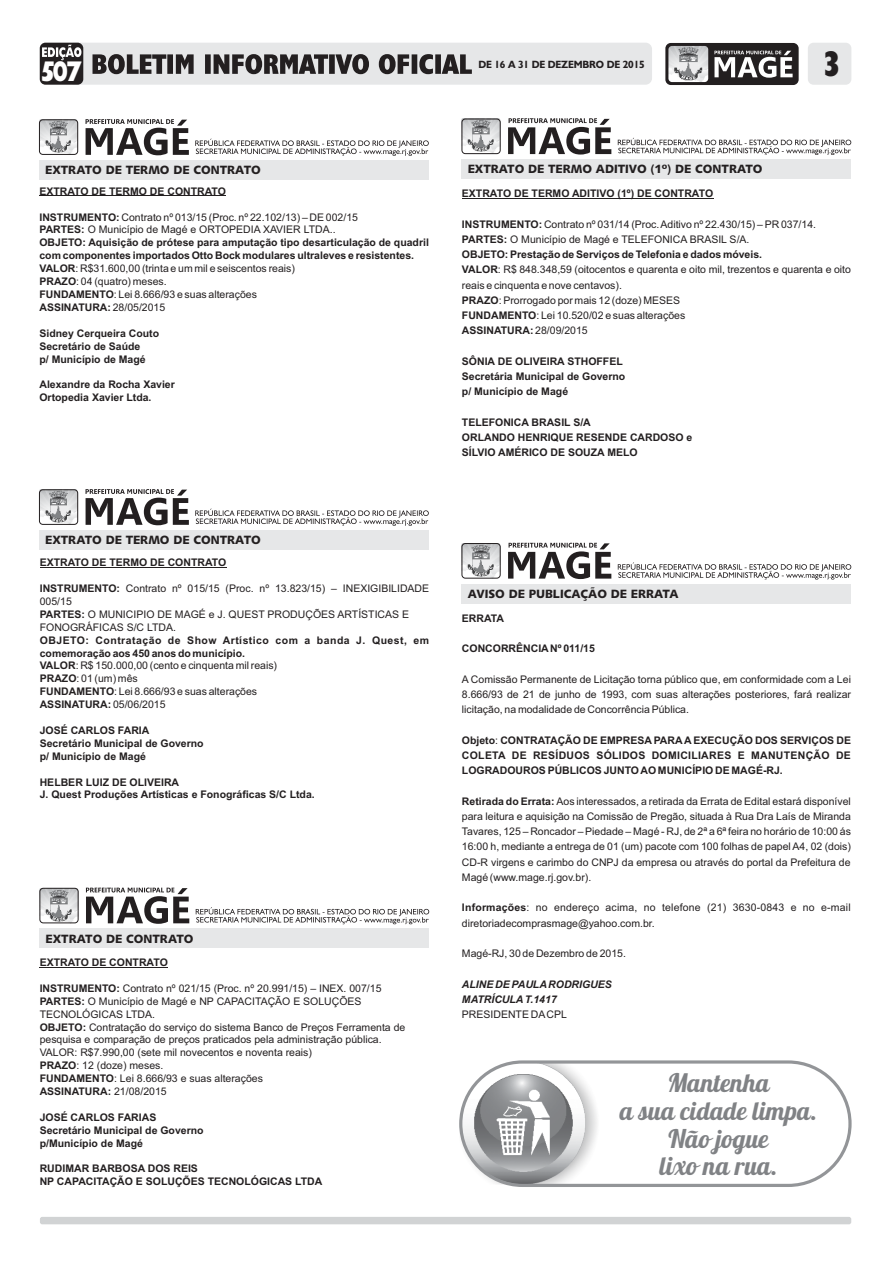
<style>
.page{position:relative;width:893px;height:1263px;background:#fff}
.page>*{position:absolute;margin:0;border:0;box-sizing:border-box;transform-origin:0 0}
.t1{font:700 condensed 36px "Humanist 521 BT Xtra";color:#231f20}
.t2{font:800 28.65px "Humanist 521 BT";color:#fff;scale:.82 1}
.t3{font:25.5px/27.6px "Lobster";color:#808285;text-align:center}
.t4{font:12px "Humanist 531 BT Black A";color:#231f20}
.t5{font:10.5px/15.3px "Arial";color:#231f20}
.t6{font:700 10.5px/12.9px "Arial";color:#231f20}
.t7{font:700 10.5px/12.9px "Arial";letter-spacing:.045em;color:#231f20}
.t8{font:10.5px/15.3px "Arial";letter-spacing:.02em;color:#231f20}
.t9{font:italic 700 10.5px/15.3px "Arial";color:#231f20}
.t10{font:700 10.5px "Humanist 521 BT";letter-spacing:-.015em;color:#231f20}
.s1{font-weight:400}
.s2{font-weight:700}
</style>
<div class="page">
<hr style="left:39px;top:196px;width:187px;height:1px;background:#231f20">
<hr style="left:40px;top:567px;width:186px;height:1px;background:#231f20">
<svg style="left:665px;top:43px;width:134px;height:42px"></svg>
<div style="left:808px;top:43px;width:43px;height:42px;background:#e6e7e8;border-radius:6px"></div>
<div style="left:68px;top:43px;width:584px;height:42px;background:#e6e7e8;border-radius:6px"></div>
<svg style="left:93px;top:54px;width:379px;height:20px"></svg>
<div style="left:40px;top:43px;width:43px;height:42px;background:#231f20;border-radius:6px"></div>
<svg style="left:42px;top:44px;width:39px;height:16px"></svg>
<div style="left:40px;top:1217px;width:811px;height:7px;background:#d1d3d4;border-radius:2px"></div>
<div style="left:39px;top:160px;width:390px;height:20px;background:#e6e7e8"></div>
<div style="left:39px;top:530px;width:390px;height:20px;background:#e6e7e8"></div>
<div style="left:39px;top:928px;width:390px;height:20px;background:#e6e7e8"></div>
<div style="left:461px;top:159px;width:390px;height:20px;background:#e6e7e8"></div>
<div style="left:461px;top:584px;width:390px;height:19px;background:#e6e7e8"></div>
<img style="left:39px;top:120px;width:39px;height:35px">
<img style="left:39px;top:490px;width:39px;height:35px">
<img style="left:40px;top:888px;width:38px;height:35px">
<img style="left:462px;top:119px;width:38px;height:35px">
<img style="left:462px;top:543px;width:38px;height:34px">
<svg style="left:86px;top:119px;width:103px;height:36px"></svg>
<svg style="left:86px;top:489px;width:103px;height:36px"></svg>
<svg style="left:86px;top:887px;width:103px;height:37px"></svg>
<svg style="left:508px;top:118px;width:103px;height:37px"></svg>
<svg style="left:508px;top:543px;width:103px;height:36px"></svg>
<svg style="left:195px;top:139px;width:234px;height:17px"></svg>
<svg style="left:195px;top:509px;width:234px;height:17px"></svg>
<svg style="left:196px;top:907px;width:233px;height:17px"></svg>
<svg style="left:618px;top:138px;width:233px;height:17px"></svg>
<svg style="left:618px;top:562px;width:233px;height:17px"></svg>
<div style="left:39px;top:119px;width:39px;height:36px;border:1px solid #231f20;border-radius:3px"></div>
<div style="left:39px;top:489px;width:39px;height:36px;border:1px solid #231f20;border-radius:3px"></div>
<div style="left:39px;top:888px;width:40px;height:35px;border:1px solid #231f20;border-radius:3px"></div>
<div style="left:461px;top:119px;width:40px;height:35px;border:1px solid #231f20;border-radius:3px"></div>
<div style="left:461px;top:543px;width:40px;height:36px;border:1px solid #231f20;border-radius:3px"></div>
<hr style="left:40px;top:967px;width:128px;height:1px;background:#231f20">
<hr style="left:462px;top:198px;width:251px;height:1px;background:#231f20">
<img style="left:462px;top:1064px;width:123px;height:121px">
<div style="left:459px;top:1060px;width:393px;height:127px;border:3px solid #939598;border-radius:62px"></div>
<h2 class="t2" style="left:40px;top:59px;width:52px">507</h2>
<p class="t4" style="left:45px;top:165px;width:217px">EXTRATO DE TERMO DE CONTRATO</p>
<p class="t6" style="left:39px;top:186px;width:188px">EXTRATO DE TERMO DE CONTRATO</p>
<p class="t6" style="left:39px;top:211px;width:391px">INSTRUMENTO: <span class="s1">Contrato nº 013/15 (Proc. nº 22.102/13) – DE 002/15<br></span>PARTES: <span class="s1">O Município de Magé e ORTOPEDIA XAVIER LTDA..<br></span>OBJETO: Aquisição de prótese para amputação tipo desarticulação de quadril com componentes importados Otto Bock modulares ultraleves e resistentes.<br>VALOR<span class="s1">: R$31.600,00 (trinta e um mil e seiscentos reais)<br></span>PRAZO<span class="s1">: 04 (quatro) meses.<br></span>FUNDAMENTO<span class="s1">: Lei 8.666/93 e suas alterações<br></span>ASSINATURA: <span class="s1">28/05/2015</span></p>
<p class="t6" style="left:39px;top:327px;width:121px">Sidney Cerqueira Couto<br>Secretário de Saúde<br>p/ Município de Magé</p>
<p class="t6" style="left:39px;top:379px;width:137px">Alexandre da Rocha Xavier<br>Ortopedia Xavier Ltda.</p>
<p class="t4" style="left:45px;top:535px;width:217px">EXTRATO DE TERMO DE CONTRATO</p>
<p class="t6" style="left:40px;top:557px;width:188px">EXTRATO DE TERMO DE CONTRATO</p>
<p class="t5" style="left:40px;top:583px;width:391px;line-height:12.9px"><span class="s2">INSTRUMENTO:</span> Contrato nº 015/15 (Proc. nº 13.823/15) – INEXIGIBILIDADE 005/15<br><span class="s2">PARTES:</span> O MUNICIPIO DE MAGÉ e J. QUEST PRODUÇÕES ARTÍSTICAS E FONOGRÁFICAS S/C LTDA.</p>
<p class="t7" style="left:40px;top:634px;width:391px">OBJETO: Contratação de Show Artístico com a banda J. Quest, em comemoração aos 450 anos do município.<br>VALOR<span class="s1">: R$ 150.000,00 (cento e cinquenta mil reais)<br></span>PRAZO<span class="s1">: 01 (um) mês<br></span>FUNDAMENTO<span class="s1">: Lei 8.666/93 e suas alterações<br></span>ASSINATURA: <span class="s1">05/06/2015</span></p>
<p class="t6" style="left:40px;top:725px;width:165px">JOSÉ CARLOS FARIA<br>Secretário Municipal de Governo p/ Município de Magé</p>
<p class="t6" style="left:40px;top:776px;width:277px">HELBER LUIZ DE OLIVEIRA<br>J. Quest Produções Artísticas e Fonográficas S/C Ltda.</p>
<p class="t4" style="left:46px;top:933px;width:149px">EXTRATO DE CONTRATO</p>
<p class="t6" style="left:40px;top:957px;width:130px">EXTRATO DE CONTRATO</p>
<p class="t5" style="left:40px;top:983px;width:367px;line-height:12.9px"><span class="s2">INSTRUMENTO:</span> Contrato nº 021/15 (Proc. nº 20.991/15) – INEX. 007/15<br><span class="s2">PARTES:</span> O Município de Magé e NP CAPACITAÇÃO E SOLUÇÕES TECNOLÓGICAS LTDA.<br><span class="s2">OBJETO:</span> Contratação do serviço do sistema Banco de Preços Ferramenta de pesquisa e comparação de preços praticados pela administração pública.<br>VALOR: R$7.990,00 (sete mil novecentos e noventa reais)<br><span class="s2">PRAZO</span>: 12 (doze) meses.<br><span class="s2">FUNDAMENTO</span>: Lei 8.666/93 e suas alterações<br><span class="s2">ASSINATURA:</span> 21/08/2015</p>
<p class="t6" style="left:40px;top:1112px;width:165px">JOSÉ CARLOS FARIAS<br>Secretário Municipal de Governo p/Município de Magé</p>
<p class="t6" style="left:40px;top:1163px;width:284px">RUDIMAR BARBOSA DOS REIS<br>NP CAPACITAÇÃO E SOLUÇÕES TECNOLÓGICAS LTDA</p>
<p class="t10" style="left:478px;top:60px;width:168px">DE 16 A 31 DE DEZEMBRO DE 2015</p>
<p class="t4" style="left:468px;top:164px;width:296px">EXTRATO DE TERMO ADITIVO (1º) DE CONTRATO</p>
<h1 class="t1" style="left:825px;top:49px;width:16px">3</h1>
<p class="t6" style="left:462px;top:188px;width:253px">EXTRATO DE TERMO ADITIVO (1º) DE CONTRATO</p>
<p class="t5" style="left:462px;top:217px;width:391px"><span class="s2">INSTRUMENTO:</span> Contrato nº 031/14 (Proc. Aditivo nº 22.430/15) – PR 037/14.<br><span class="s2">PARTES:</span> O Município de Magé e TELEFONICA BRASIL S/A.<br><span class="s2">OBJETO: Prestação de Serviços de Telefonia e dados móveis.<br>VALOR</span>: R$ 848.348,59 (oitocentos e quarenta e oito mil, trezentos e quarenta e oito reais e cinquenta e nove centavos).<br><span class="s2">PRAZO</span>: Prorrogado por mais 12 (doze) MESES<br><span class="s2">FUNDAMENTO</span>: Lei 10.520/02 e suas alterações<br><span class="s2">ASSINATURA:</span> 28/09/2015</p>
<p class="t6" style="left:462px;top:355px;width:165px;line-height:15.3px">SÔNIA DE OLIVEIRA STHOFFEL<br>Secretária Municipal de Governo p/ Município de Magé</p>
<p class="t6" style="left:462px;top:416px;width:232px;line-height:15.3px">TELEFONICA BRASIL S/A<br>ORLANDO HENRIQUE RESENDE CARDOSO e<br>SÍLVIO AMÉRICO DE SOUZA MELO</p>
<p class="t4" style="left:468px;top:589px;width:212px">AVISO DE PUBLICAÇÃO DE ERRATA</p>
<p class="t6" style="left:462px;top:612px;width:44px">ERRATA</p>
<p class="t6" style="left:462px;top:643px;width:134px">CONCORRÊNCIA Nº 011/15</p>
<p class="t5" style="left:462px;top:672px;width:390px;text-align:justify">A Comissão Permanente de Licitação torna público que, em conformidade com a Lei 8.666/93 de 21 de junho de 1993, com suas alterações posteriores, fará realizar licitação, na modalidade de Concorrência Pública.</p>
<p class="t6" style="left:462px;top:733px;width:391px;line-height:15.3px;text-align:justify">Objeto<span class="s1">:</span> CONTRATAÇÃO DE EMPRESA PARA A EXECUÇÃO DOS SERVIÇOS DE COLETA DE RESÍDUOS SÓLIDOS DOMICILIARES E MANUTENÇÃO DE LOGRADOUROS PÚBLICOS JUNTO AO MUNICÍPIO DE MAGÉ-RJ.</p>
<p class="t5" style="left:462px;top:794px;width:390px;text-align:justify"><span class="s2">Retirada do Errata:</span> Aos interessados, a retirada da Errata de Edital estará disponível para leitura e aquisição na Comissão de Pregão, situada à Rua Dra Laís de Miranda Tavares, 125 – Roncador – Piedade – Magé - RJ, de 2ª a 6ª feira no horário de 10:00 ás 16:00 h, mediante a entrega de 01 (um) pacote com 100 folhas de papel A4, 02 (dois)<br>CD-R virgens e carimbo do CNPJ da empresa ou através do portal da Prefeitura de Magé (www.mage.rj.gov.br).</p>
<p class="t8" style="left:462px;top:901px;width:390px"><span class="s2">Informações</span>: no endereço acima, no telefone (21) 3630-0843 e no e-mail diretoriadecomprasmage@yahoo.com.br.</p>
<p class="t5" style="left:462px;top:947px;width:165px">Magé-RJ, 30 de Dezembro de 2015.</p>
<p class="t9" style="left:462px;top:977px;width:151px">ALINE DE PAULA RODRIGUES<br>MATRÍCULA T.1417</p>
<p class="t5" style="left:462px;top:1008px;width:107px">PRESIDENTE DA CPL</p>
<h3 class="t3" style="left:620px;top:1069px;width:199px">Mantenha<br>a sua cidade limpa.<br>Não jogue<br>lixo na rua.</h3>
</div>
